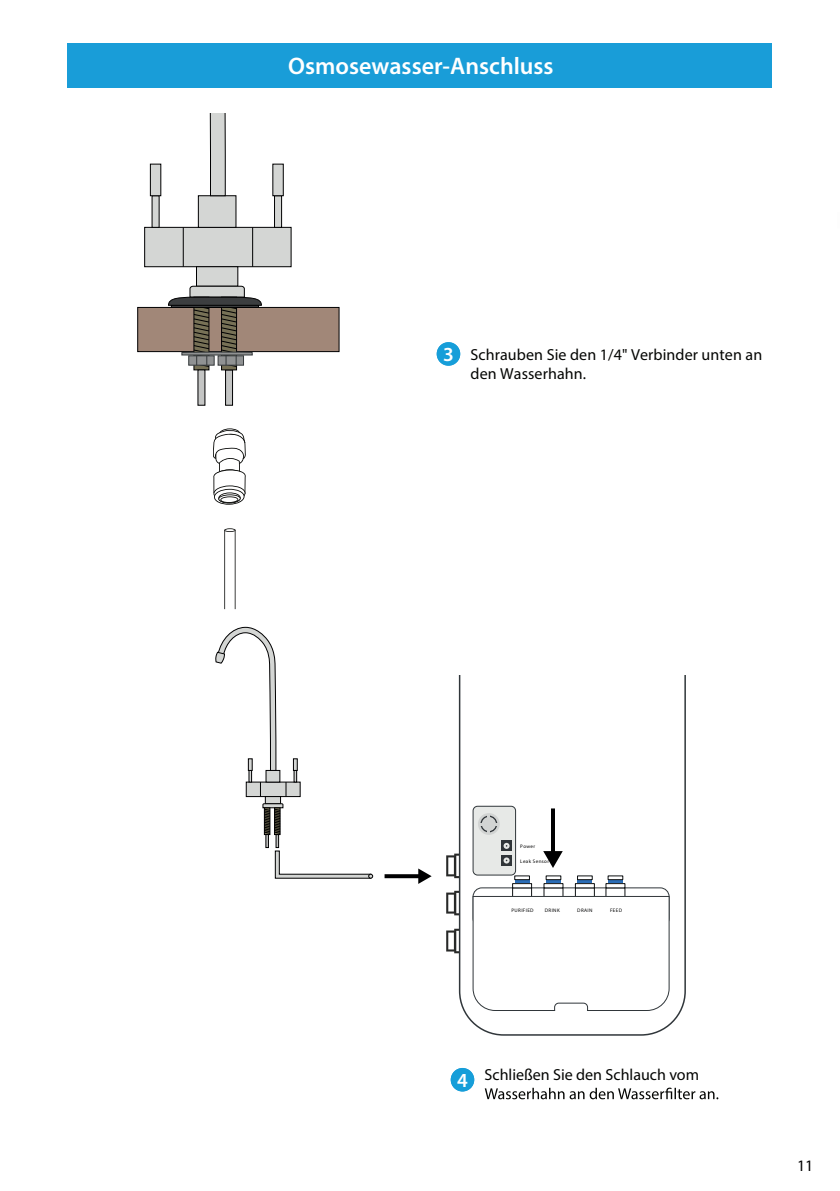
<style>
.page{position:relative;width:840px;height:1191px;background:#fff}
.page>*{position:absolute;margin:0;border:0;box-sizing:border-box;transform-origin:0 0}
.t1{font:600 24px "Myriad Pro";color:#fff}
.t2{font:600 20px "Myriad Pro";color:#fff}
.t3{font:16px/19.2px "Myriad Pro";letter-spacing:.005em;color:#040503}
.t4{font:16px "Myriad Pro";color:#000001}
.t5{font:5px "Myriad Pro";letter-spacing:.075em;color:#000001}
.s1{font-weight:600;font-stretch:condensed;font-size:18px;color:#fff}
.s2{font-weight:600;font-size:20px;color:#fff}
</style>
<div class="page">
<svg style="left:484px;top:1087px;width:234px;height:12px"></svg>
<svg style="left:213px;top:428px;width:33px;height:77px"></svg>
<svg style="left:458px;top:675px;width:227px;height:360px"></svg>
<div style="left:473px;top:806px;width:42px;height:69px;background:#e7e9e7;border-radius:5px"></div>
<div style="left:472px;top:806px;width:43px;height:69px;border:1px solid #30363a;border-radius:5px"></div>
<svg style="left:477px;top:813px;width:22px;height:22px"></svg>
<svg style="left:479px;top:815px;width:19px;height:19px"></svg>
<svg style="left:446px;top:840px;width:225px;height:171px"></svg>
<svg style="left:550px;top:808px;width:4px;height:45px"></svg>
<div style="left:68px;top:43px;width:703px;height:45px;background:#199dd8"></div>
<svg style="left:215px;top:529px;width:158px;height:349px"></svg>
<svg style="left:418px;top:868px;width:13px;height:16px"></svg>
<svg style="left:384px;top:874px;width:35px;height:4px"></svg>
<div style="left:436px;top:342px;width:24px;height:24px;background:#169ed9;border-radius:50%"></div>
<div style="left:450px;top:1068px;width:24px;height:23px;background:#169ed9;border-radius:50%"></div>
<div style="left:137px;top:307px;width:202px;height:45px;background:#a18778;border:1px solid #000001"></div>
<svg style="left:137px;top:114px;width:167px;height:292px"></svg>
<h1 class="t1" style="left:288px;top:51px;width:267px">Osmosewasser-Anschluss</h1>
<p class="t3" style="left:470px;top:345px;width:293px;text-indent:-31px"><span class="s1">2.1</span> Schrauben Sie den 1/4" Verbinder unten an den Wasserhahn.</p>
<p class="t2" style="left:443px;top:342px;width:12px">3</p>
<p class="t5" style="left:520px;top:843px;width:16px">Power</p>
<p class="t5" style="left:520px;top:857px;width:30px">Leak Sensor</p>
<p class="t5" style="left:511px;top:907px;width:24px">PURIFIED</p>
<p class="t5" style="left:544px;top:907px;width:16px">DRINK</p>
<p class="t5" style="left:577px;top:907px;width:17px">DRAIN</p>
<p class="t5" style="left:609px;top:907px;width:13px">FEED</p>
<p class="t3" style="left:457px;top:1064px;width:243px"><span class="s2">3</span> Schließen Sie den Schlauch vom</p>
<p class="t2" style="left:457px;top:1067px;width:12px">4</p>
<p class="t4" style="left:796px;top:1156px;width:18px">11</p>
</div>
